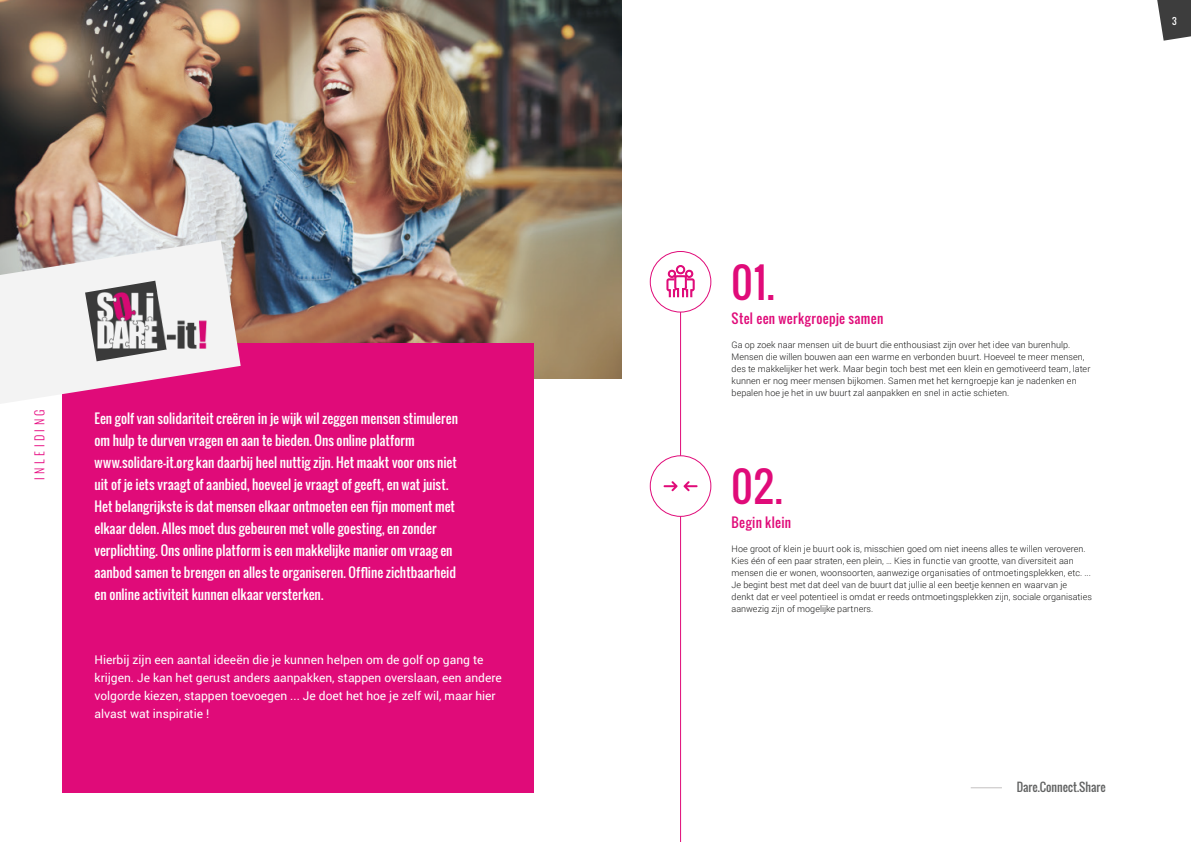
<style>
.page{position:relative;width:1191px;height:842px;background:#fff}
.page>*{position:absolute;margin:0;border:0;box-sizing:border-box;transform-origin:0 0}
.t1{font:40px "Oswald";color:#e00b79}
.t2{font:13px/22px "Oswald";color:#fff}
.t3{font:13px "Oswald";letter-spacing:.025em;color:#e00b79}
.t4{font:12px/18px "Roboto";color:#fff}
.t5{font:300 12px "Oswald";letter-spacing:.29em;color:#e6077f}
.t6{font:11.6px "Oswald";color:#626363}
.t7{font:300 9px/12px "Roboto";letter-spacing:.005em;color:#1a1a19}
.t8{font:9px "Oswald";color:#fff}
</style>
<div class="page">
<img style="left:0;top:0;width:622px;height:379px">
<div style="left:62px;top:343px;width:471px;height:449px;background:#e00b79"></div>
<hr style="left:680px;top:264px;width:1px;height:578px;background:#e00b79">
<div style="left:650px;top:251px;width:61px;height:61px;background:#fff;border-radius:50%"></div>
<div style="left:650px;top:251px;width:61px;height:62px;border:1px solid #e00b79;border-radius:50%"></div>
<div style="left:650px;top:456px;width:61px;height:60px;background:#fff;border-radius:50%"></div>
<div style="left:650px;top:455px;width:61px;height:62px;border:1px solid #e00b79;border-radius:50%"></div>
<svg style="left:667px;top:265px;width:27px;height:32px"></svg>
<svg style="left:683px;top:481px;width:14px;height:10px"></svg>
<svg style="left:663px;top:481px;width:14px;height:10px"></svg>
<hr style="left:970px;top:787px;width:32px;height:1px;background:#c3c0c0">
<svg style="left:0;top:240px;width:241px;height:164px"></svg>
<img style="left:98px;top:292px;width:109px;height:56px">
<svg style="left:1157px;top:0;width:34px;height:41px"></svg>
<h3 class="t5" style="left:31px;top:480px;width:72px;rotate:-90deg">INLEIDING</h3>
<p class="t2" style="left:94px;top:407px;width:365px">Een golf van solidariteit creëren in je wijk wil zeggen mensen stimuleren om hulp te durven vragen en aan te bieden. Ons online platform www.solidare-it.org kan daarbij heel nuttig zijn. Het maakt voor ons niet uit of je iets vraagt of aanbied, hoeveel je vraagt of geeft, en wat juist.<br>Het belangrijkste is dat mensen elkaar ontmoeten een fijn moment met elkaar delen. Alles moet dus gebeuren met volle goesting, en zonder verplichting. Ons online platform is een makkelijke manier om vraag en aanbod samen te brengen en alles te organiseren. Offline zichtbaarheid en online activiteit kunnen elkaar versterken.</p>
<p class="t4" style="left:94px;top:651px;width:409px">Hierbij zijn een aantal ideeën die je kunnen helpen om de golf op gang te krijgen. Je kan het gerust anders aanpakken, stappen overslaan, een andere volgorde kiezen, stappen toevoegen ... Je doet het hoe je zelf wil, maar hier alvast wat inspiratie !</p>
<p class="t8" style="left:1172px;top:14px;width:6px">3</p>
<h1 class="t1" style="left:731px;top:253px;width:44px">01.</h1>
<h2 class="t3" style="left:731px;top:309px;width:153px">Stel een werkgroepje samen</h2>
<p class="t7" style="left:731px;top:339px;width:360px">Ga op zoek naar mensen uit de buurt die enthousiast zijn over het idee van burenhulp.<br>Mensen die willen bouwen aan een warme en verbonden buurt. Hoeveel te meer mensen, des te makkelijker het werk. Maar begin toch best met een klein en gemotiveerd team, later kunnen er nog meer mensen bijkomen. Samen met het kerngroepje kan je nadenken en bepalen hoe je het in uw buurt zal aanpakken en snel in actie schieten.</p>
<h1 class="t1" style="left:731px;top:457px;width:53px">02.</h1>
<h2 class="t3" style="left:731px;top:513px;width:61px">Begin klein</h2>
<p class="t7" style="left:731px;top:543px;width:362px">Hoe groot of klein je buurt ook is, misschien goed om niet ineens alles te willen veroveren.<br>Kies één of een paar straten, een plein, … Kies in functie van grootte, van diversiteit aan mensen die er wonen, woonsoorten, aanwezige organisaties of ontmoetingsplekken, etc. ...<br>Je begint best met dat deel van de buurt dat jullie al een beetje kennen en waarvan je denkt dat er veel potentieel is omdat er reeds ontmoetingsplekken zijn, sociale organisaties aanwezig zijn of mogelijke partners.</p>
<p class="t6" style="left:1016px;top:778px;width:90px">Dare.Connect.Share</p>
</div>
